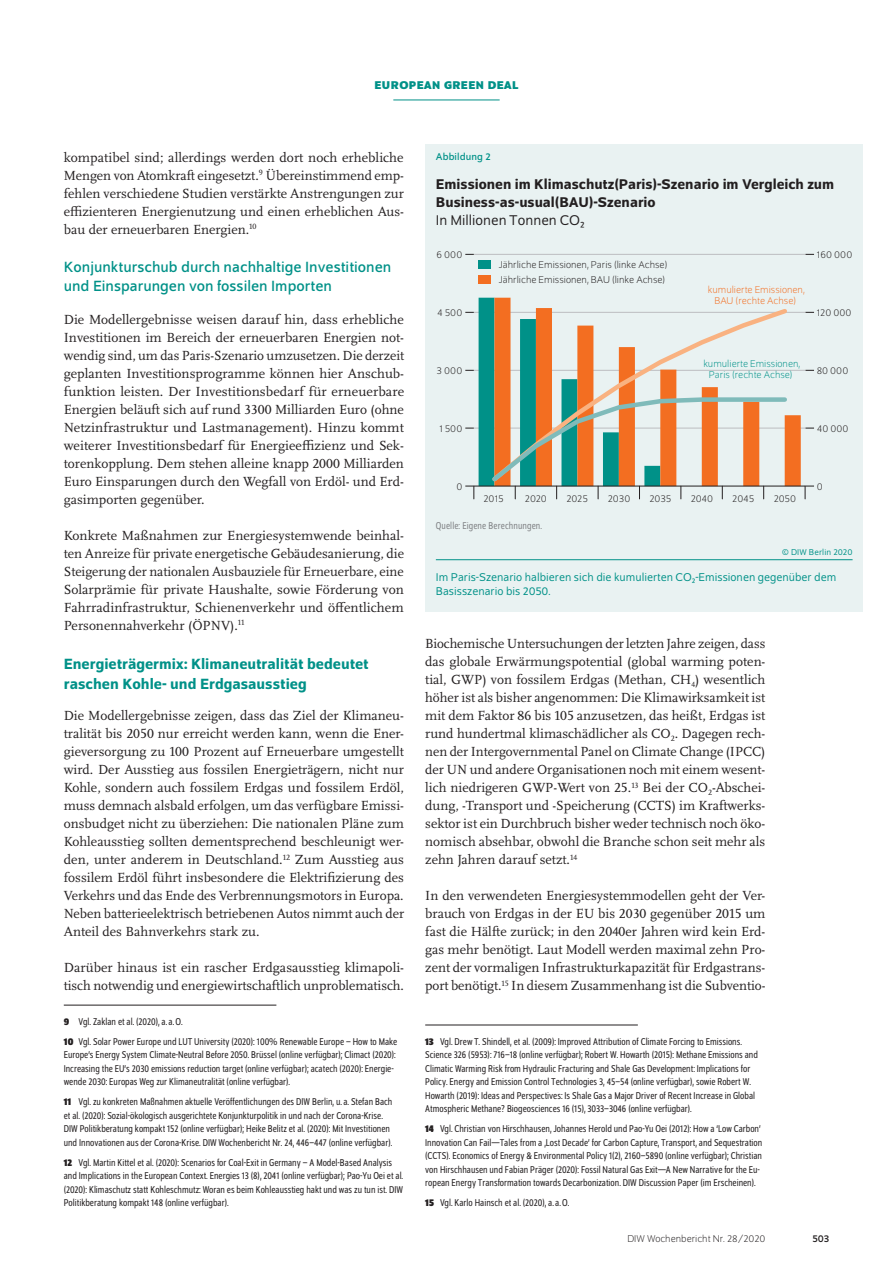
<style>
.page{position:relative;width:893px;height:1263px;background:#fff}
.page>*{position:absolute;margin:0;border:0;box-sizing:border-box;transform-origin:0 0}
.t1{font:15.75px/19.5px "Schumpeter";color:#009188}
.t2{font:500 15.75px/19.5px "Schumpeter";color:#009188}
.t3{font:500 15px/18px "Schumpeter";color:#231f20}
.t4{font:15px "Schumpeter Blond";color:#231f20}
.t5{font:13.8px/18px "Scala Pro";color:#231f20;text-align:justify}
.t6{font:12px/13.5px "Schumpeter Blond";color:#009188}
.t7{font:700 12px "Schumpeter";color:#009188}
.t8{font:semi-condensed 10.5px/13.5px "Schumpeter Blond";color:#231f20}
.t9{font:300 10.5px/15px "Schumpeter";color:#231f20}
.t10{font:300 10.5px/11.2px "Schumpeter";color:#009188;text-align:center}
.t11{font:300 10.5px/11.2px "Schumpeter";color:#f36e21;text-align:center}
.t12{font:semi-condensed 10.5px "Schumpeter Blond";letter-spacing:.01em;color:#808285}
.t13{font:10.5px "Schumpeter";letter-spacing:.01em;color:#009188}
.t14{font:10.5px "Schumpeter";color:#231f20}
.t15{font:9px "Schumpeter Blond";letter-spacing:.01em;color:#009188}
.s1{font-family:"Schumpeter";font-weight:700}
.s2{font-family:"Myriad Pro";font-stretch:normal}
</style>
<div class="page">
<hr style="left:393px;top:100px;width:107px;height:1px;background:#009188">
<hr style="left:64px;top:1005px;width:212px;height:1px;background:#231f20">
<hr style="left:425px;top:1024px;width:213px;height:1px;background:#231f20">
<div style="left:425px;top:144px;width:438px;height:468px;background:#e9f2f2"></div>
<hr style="left:474px;top:254px;width:331px;height:1px;background:#bcbdc0">
<hr style="left:474px;top:312px;width:331px;height:1px;background:#bcbdc0">
<hr style="left:474px;top:370px;width:331px;height:1px;background:#bcbdc0">
<hr style="left:474px;top:428px;width:331px;height:1px;background:#bcbdc0">
<svg style="left:789px;top:415px;width:12px;height:71px"></svg>
<div style="left:479px;top:260px;width:12px;height:9px;background:#009188"></div>
<div style="left:479px;top:275px;width:12px;height:9px;background:#f36e21"></div>
<hr style="left:474px;top:486px;width:331px;height:1px;background:#231f20">
<svg style="left:465px;top:298px;width:324px;height:201px"></svg>
<svg style="left:805px;top:486px;width:9px;height:13px"></svg>
<hr style="left:436px;top:559px;width:417px;height:1px;background:#009188">
<p class="t7" style="left:374px;top:79px;width:17px">EUROPEAN</p>
<p class="t7" style="left:444px;top:79px;width:17px">GREEN</p>
<p class="t7" style="left:488px;top:79px;width:18px">DEAL</p>
<p class="t5" style="left:64px;top:148px;width:342px">kompatibel sind; allerdings werden dort noch erhebliche Mengen von Atomkraft eingesetzt.<sup>9</sup> Übereinstimmend emp&shy;fehlen verschiedene Studien verstärkte Anstrengungen zur effizienteren Energienutzung und einen erheblichen Aus&shy;bau der erneuerbaren Energien.<sup>10</sup></p>
<p class="t1" style="left:64px;top:257px;width:329px">Konjunkturschub durch nachhaltige Investitionen und Einsparungen von fossilen Importen</p>
<p class="t5" style="left:64px;top:310px;width:342px">Die Modellergebnisse weisen darauf hin, dass erhebliche Investitionen im Bereich der erneuerbaren Energien not&shy;wendig sind, um das Paris-Szenario umzusetzen. Die derzeit geplanten Investitionsprogramme können hier Anschub&shy;funktion leisten. Der Investitionsbedarf für erneuerbare Energien beläuft sich auf rund 3300 Milliarden Euro (ohne Netzinfrastruktur und Lastmanagement). Hinzu kommt weiterer Investitionsbedarf für Energieeffizienz und Sek&shy;torenkopplung. Dem stehen alleine knapp 2000 Milliarden Euro Einsparungen durch den Wegfall von Erdöl- und Erd&shy;gasimporten gegenüber.</p>
<p class="t5" style="left:64px;top:526px;width:342px">Konkrete Maßnahmen zur Energiesystemwende beinhal&shy;ten Anreize für private energetische Gebäudesanierung, die Steigerung der nationalen Ausbauziele für Erneuerbare, eine Solarprämie für private Haushalte, sowie Förderung von Fahrradinfrastruktur, Schienenverkehr und öffentlichem Personennahverkehr (ÖPNV).<sup>11</sup></p>
<p class="t2" style="left:64px;top:654px;width:306px">Energieträgermix: Klimaneutralität bedeutet raschen Kohle- und Erdgasausstieg</p>
<p class="t5" style="left:64px;top:706px;width:342px">Die Modellergebnisse zeigen, dass das Ziel der Klimaneu&shy;tralität bis 2050 nur erreicht werden kann, wenn die Ener&shy;gieversorgung zu 100 Prozent auf Erneuerbare umgestellt wird. Der Ausstieg aus fossilen Energieträgern, nicht nur Kohle, sondern auch fossilem Erdgas und fossilem Erdöl, muss demnach alsbald erfolgen, um das verfügbare Emissi&shy;onsbudget nicht zu überziehen: Die nationalen Pläne zum Kohleausstieg sollten dementsprechend beschleunigt wer&shy;den, unter anderem in Deutschland.<sup>12</sup> Zum Ausstieg aus fossilem Erdöl führt insbesondere die Elektrifizierung des Verkehrs und das Ende des Verbrennungsmotors in Europa.<br>Neben batterieelektrisch betriebenen Autos nimmt auch der Anteil des Bahnverkehrs stark zu.</p>
<p class="t5" style="left:64px;top:958px;width:342px">Darüber hinaus ist ein rascher Erdgasausstieg klimapoli&shy;tisch notwendig und energiewirtschaftlich unproblematisch.</p>
<p class="t8" style="left:64px;top:1012px;width:335px;line-height:20px"><span class="s1">9</span> Vgl. Zaklan et al. (2020), a.a.O.<br><span class="s1">10</span> Vgl. Solar Power Europe und LUT University (2020): 100<span class="s2">%</span> Renewable Europe – How to Make</p>
<p class="t8" style="left:64px;top:1048px;width:334px">Europe’s Energy System Climate-Neutral Before 2050. Brüssel (online verfügbar); Climact (2020):<br>Increasing the EU’s 2030 emissions reduction target (online verfügbar); acatech (2020): Energie&shy;wende 2030: Europas Weg zur Klimaneutralität (online verfügbar).</p>
<p class="t8" style="left:64px;top:1095px;width:330px"><span class="s1">11</span> Vgl. zu konkreten Maßnahmen aktuelle Veröffentlichungen des DIW Berlin, u.a. Stefan Bach et al. (2020): Sozial-ökologisch ausgerichtete Konjunkturpolitik in und nach der Corona-Krise.<br>DIW Politikberatung kompakt 152 (online verfügbar); Heike Belitz et al. (2020): Mit Investitionen und Innovationen aus der Corona-Krise. DIW Wochenbericht Nr. 24, 446–447 (online verfügbar).</p>
<p class="t8" style="left:64px;top:1156px;width:341px"><span class="s1">12</span> Vgl. Martin Kittel et al. (2020): Scenarios for Coal-Exit in Germany – A Model-Based Analysis and Implications in the European Context. Energies 13 (8), 2041 (online verfügbar); Pao-Yu Oei et al. (2020): Klimaschutz statt Kohleschmutz: Woran es beim Kohleausstieg hakt und was zu tun ist. DIW Politikberatung kompakt 148 (online verfügbar).</p>
<p class="t13" style="left:436px;top:151px;width:56px">Abbildung 2</p>
<p class="t3" style="left:436px;top:175px;width:400px">Emissionen im Klimaschutz(Paris)-Szenario im Vergleich zum<br>Business-as-usual(BAU)-Szenario</p>
<p class="t4" style="left:436px;top:212px;width:150px">In Millionen Tonnen CO₂</p>
<p class="t9" style="left:436px;top:247px;width:27px">6 000</p>
<p class="t9" style="left:817px;top:247px;width:37px">160 000</p>
<p class="t9" style="left:499px;top:257px;width:170px">Jährliche Emissionen, Paris (linke Achse)<br>Jährliche Emissionen, BAU (linke Achse)</p>
<p class="t11" style="left:708px;top:284px;width:98px">kumulierte Emissionen,<br>BAU (rechte Achse)</p>
<p class="t9" style="left:437px;top:305px;width:27px">4 500</p>
<p class="t9" style="left:817px;top:305px;width:36px">120 000</p>
<p class="t9" style="left:437px;top:363px;width:27px">3 000</p>
<p class="t10" style="left:703px;top:358px;width:98px">kumulierte Emissionen,<br>Paris (rechte Achse)</p>
<p class="t9" style="left:817px;top:363px;width:33px">80 000</p>
<p class="t9" style="left:439px;top:421px;width:24px">1 500</p>
<p class="t9" style="left:817px;top:421px;width:33px">40 000</p>
<p class="t9" style="left:456px;top:479px;width:7px">0</p>
<p class="t9" style="left:483px;top:491px;width:22px">2015</p>
<p class="t9" style="left:525px;top:491px;width:23px">2020</p>
<p class="t9" style="left:566px;top:491px;width:23px">2025</p>
<p class="t9" style="left:608px;top:491px;width:24px">2030</p>
<p class="t9" style="left:649px;top:491px;width:24px">2035</p>
<p class="t9" style="left:691px;top:491px;width:24px">2040</p>
<p class="t9" style="left:732px;top:491px;width:24px">2045</p>
<p class="t9" style="left:774px;top:491px;width:24px">2050</p>
<p class="t12" style="left:436px;top:520px;width:108px">Quelle: Eigene Berechnungen.</p>
<p class="t9" style="left:817px;top:479px;width:7px">0</p>
<p class="t15" style="left:782px;top:548px;width:72px">© DIW Berlin 2020</p>
<p class="t6" style="left:436px;top:571px;width:402px">Im Paris-Szenario halbieren sich die kumulierten CO₂-Emissionen gegenüber dem<br>Basisszenario bis 2050.</p>
<p class="t5" style="left:425px;top:634px;width:342px">Biochemische Untersuchungen der letzten Jahre zeigen, dass das globale Erwärmungspotential (global warming poten&shy;tial, GWP) von fossilem Erdgas (Methan, CH<sub>4</sub>) wesentlich höher ist als bisher angenommen: Die Klimawirksamkeit ist mit dem Faktor 86 bis 105 anzusetzen, das heißt, Erdgas ist rund hundertmal klimaschädlicher als CO<sub>2</sub>. Dagegen rech&shy;nen der Intergovernmental Panel on Climate Change (IPCC) der UN und andere Organisationen noch mit einem wesent&shy;lich niedrigeren GWP-Wert von 25.<sup>13</sup> Bei der CO<sub>2</sub>-Abschei&shy;dung, -Transport und -Speicherung (CCTS) im Kraftwerks&shy;sektor ist ein Durchbruch bisher weder technisch noch öko&shy;nomisch absehbar, obwohl die Branche schon seit mehr als zehn Jahren darauf setzt.<sup>14</sup></p>
<p class="t5" style="left:425px;top:886px;width:342px">In den verwendeten Energiesystemmodellen geht der Ver&shy;brauch von Erdgas in der EU bis 2030 gegenüber 2015 um fast die Hälfte zurück; in den 2040er Jahren wird kein Erd&shy;gas mehr benötigt. Laut Modell werden maximal zehn Pro&shy;zent der vormaligen Infrastrukturkapazität für Erdgastrans&shy;port benötigt.<sup>15</sup> In diesem Zusammenhang ist die Subventio-</p>
<p class="t8" style="left:425px;top:1035px;width:334px"><span class="s1">13</span> Vgl. Drew T. Shindell, et al. (2009): Improved Attribution of Climate Forcing to Emissions.<br>Science 326 (5953): 716–18 (online verfügbar); Robert W. Howarth (2015): Methane Emissions and Climatic Warming Risk from Hydraulic Fracturing and Shale Gas Development: Implications for Policy. Energy and Emission Control Technologies 3, 45–54 (online verfügbar), sowie Robert W.<br>Howarth (2019): Ideas and Perspectives: Is Shale Gas a Major Driver of Recent Increase in Global Atmospheric Methane? Biogeosciences 16 (15), 3033–3046 (online verfügbar).</p>
<p class="t8" style="left:425px;top:1122px;width:339px"><span class="s1">14</span> Vgl. Christian von Hirschhausen, Johannes Herold und Pao-Yu Oei (2012): How a ‘Low Carbon’ Innovation Can Fail—Tales from a ,Lost Decade’ for Carbon Capture, Transport, and Sequestration (CCTS). Economics of Energy &amp; Environmental Policy 1(2), 2160–5890 (online verfügbar); Christian von Hirschhausen und Fabian Präger (2020): Fossil Natural Gas Exit—A New Narrative for the Eu&shy;ropean Energy Transformation towards Decarbonization. DIW Discussion Paper (im Erscheinen).</p>
<p class="t8" style="left:425px;top:1196px;width:146px"><span class="s1">15</span> Vgl. Karlo Hainsch et al. (2020), a.a.O.</p>
<p class="t9" style="left:627px;top:1231px;width:140px">DIW Wochenbericht Nr. 28/2020</p>
<p class="t14" style="left:812px;top:1233px;width:18px">503</p>
</div>
